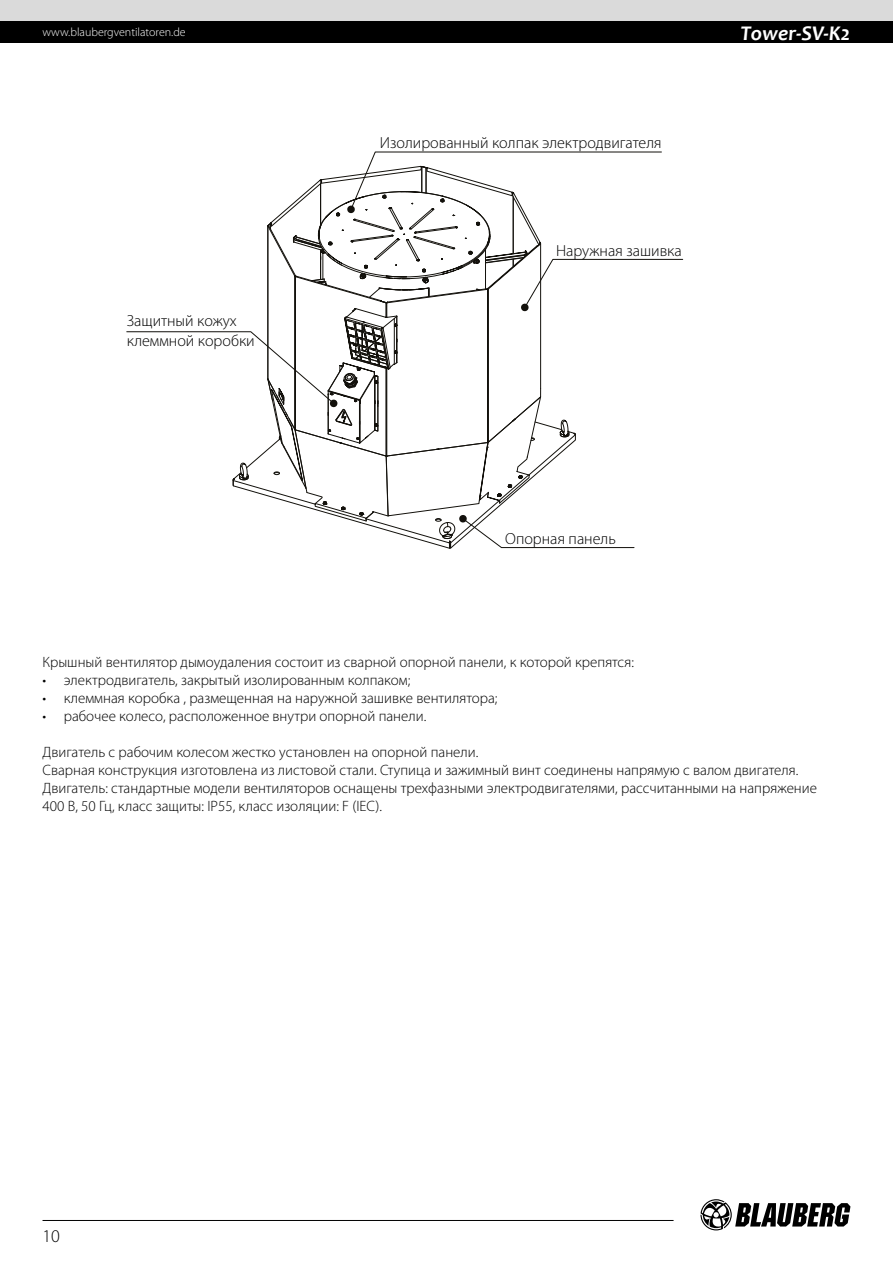
<style>
.page{position:relative;width:893px;height:1263px;background:#fff}
.page>*{position:absolute;margin:0;border:0;box-sizing:border-box;transform-origin:0 0}
.t1{font:italic 700 21px "Candara";color:#fff}
.t2{font:300 18px "Myriad Pro";color:#000}
.t3{font:300 16.05px/19.4px "Myriad Pro";color:#000}
.t4{font:300 15px/18px "Myriad Pro";color:#000}
.t5{font:300 12px "Myriad Pro";color:#fff}
</style>
<div class="page">
<svg style="left:126px;top:151px;width:558px;height:398px"></svg>
<div style="left:0;top:0;width:893px;height:21px;background:#dadada"></div>
<div style="left:0;top:21px;width:893px;height:22px;background:#000"></div>
<svg style="left:700px;top:1199px;width:150px;height:31px"></svg>
<hr style="left:43px;top:1220px;width:631px;height:1px;background:#000">
<p class="t5" style="left:43px;top:26px;width:145px">www.blaubergventilatoren.de</p>
<h1 class="t1" style="left:740px;top:20px;width:112px">Tower-SV-K2</h1>
<p class="t3" style="left:380px;top:133px;width:283px">Изолированный колпак электродвигателя</p>
<p class="t3" style="left:127px;top:312px;width:129px">Защитный кожух клеммной коробки</p>
<p class="t3" style="left:556px;top:241px;width:127px">Наружная зашивка</p>
<p class="t3" style="left:505px;top:529px;width:112px">Опорная панель</p>
<p class="t4" style="left:43px;top:653px;width:593px">Крышный вентилятор дымоудаления состоит из сварной опорной панели, к которой крепятся:</p>
<p class="t4" style="left:43px;top:671px;width:369px">• электродвигатель, закрытый изолированным колпаком;</p>
<p class="t4" style="left:43px;top:689px;width:456px">• клеммная коробка , размещенная на наружной зашивке вентилятора;</p>
<p class="t4" style="left:43px;top:707px;width:385px">• рабочее колесо, расположенное внутри опорной панели.</p>
<p class="t4" style="left:43px;top:743px;width:776px">Двигатель с рабочим колесом жестко установлен на опорной панели.<br>Сварная конструкция изготовлена из листовой стали. Ступица и зажимный винт соединены напрямую с валом двигателя.<br>Двигатель: стандартные модели вентиляторов оснащены трехфазными электродвигателями, рассчитанными на напряжение 400 В, 50 Гц, класс защиты: IP55, класс изоляции: F (IEC).</p>
<p class="t2" style="left:43px;top:1226px;width:19px">10</p>
</div>
